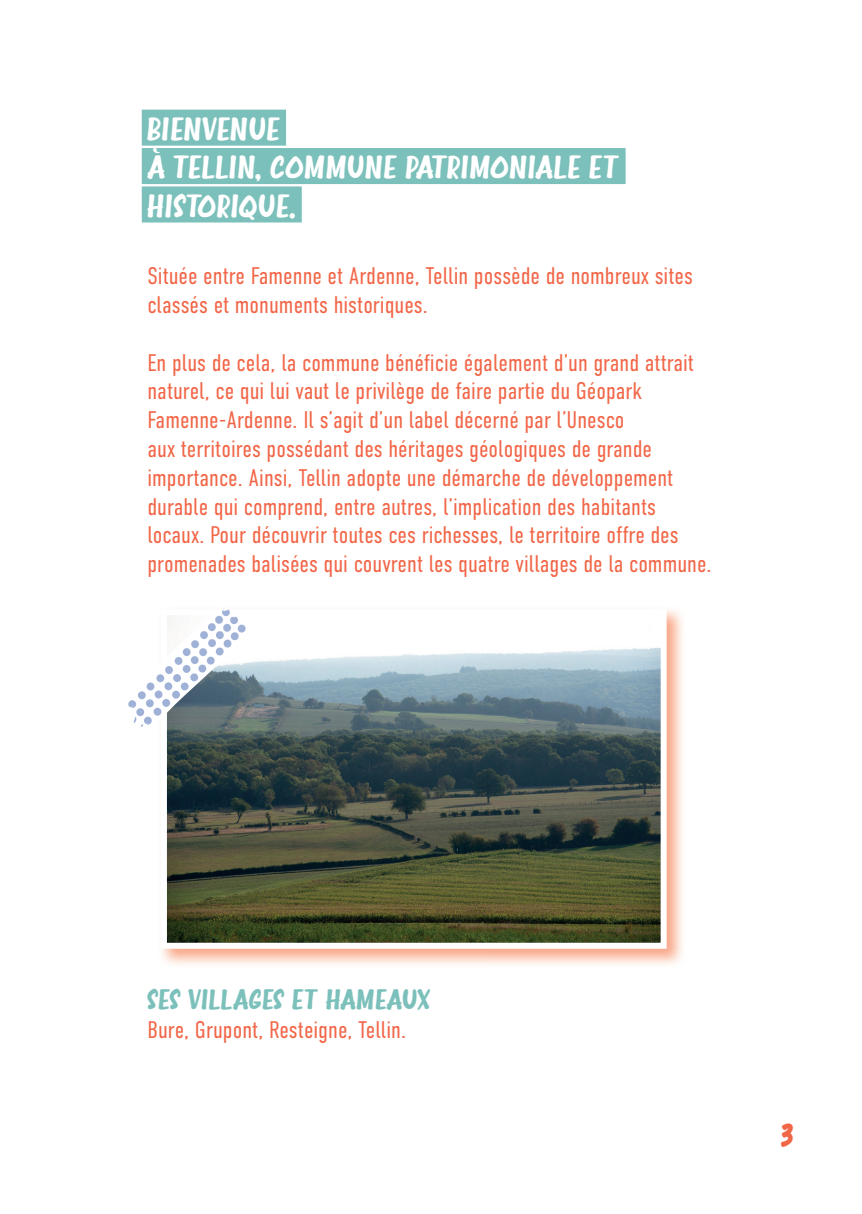
<style>
.page{position:relative;width:862px;height:1214px;background:#fff}
.page>*{position:absolute;margin:0;border:0;box-sizing:border-box;transform-origin:0 0}
.t1{font:32px/38.4px "Brandon Bromley";letter-spacing:.025em;color:#fff}
.t2{font:32px "Brandon Bromley";color:#f26648}
.t3{font:28px "Brandon Bromley";letter-spacing:.005em;color:#7cc0bb}
.t4{font:300 24px/28.8px "DIN Condensed";color:#f26648}
</style>
<div class="page">
<img style="left:161px;top:609px;width:522px;height:356px">
<img style="left:168px;top:616px;width:491px;height:325px">
<div style="left:161px;top:609px;width:505px;height:339px;border:6px solid #fff"></div>
<svg style="left:128px;top:609px;width:126px;height:125px"></svg>
<div style="left:136px;top:708px;width:8px;height:8px;background:#a0b1d8;border-radius:50%"></div>
<div style="left:138px;top:691px;width:8px;height:8px;background:#a0b1d8;border-radius:50%"></div>
<div style="left:146px;top:699px;width:8px;height:8px;background:#a0b1d8;border-radius:50%"></div>
<div style="left:154px;top:707px;width:7px;height:8px;background:#a0b1d8;border-radius:50%"></div>
<div style="left:147px;top:682px;width:7px;height:8px;background:#a0b1d8;border-radius:50%"></div>
<div style="left:155px;top:690px;width:7px;height:8px;background:#a0b1d8;border-radius:50%"></div>
<div style="left:162px;top:699px;width:8px;height:7px;background:#a0b1d8;border-radius:50%"></div>
<div style="left:156px;top:674px;width:8px;height:8px;background:#a0b1d8;border-radius:50%"></div>
<div style="left:164px;top:682px;width:8px;height:8px;background:#a0b1d8;border-radius:50%"></div>
<div style="left:172px;top:690px;width:8px;height:8px;background:#a0b1d8;border-radius:50%"></div>
<div style="left:165px;top:666px;width:8px;height:8px;background:#a0b1d8;border-radius:50%"></div>
<div style="left:173px;top:674px;width:8px;height:8px;background:#a0b1d8;border-radius:50%"></div>
<div style="left:181px;top:682px;width:8px;height:8px;background:#a0b1d8;border-radius:50%"></div>
<div style="left:175px;top:657px;width:7px;height:7px;background:#a0b1d8;border-radius:50%"></div>
<div style="left:183px;top:665px;width:7px;height:7px;background:#a0b1d8;border-radius:50%"></div>
<div style="left:190px;top:673px;width:8px;height:8px;background:#a0b1d8;border-radius:50%"></div>
<div style="left:183px;top:648px;width:8px;height:8px;background:#a0b1d8;border-radius:50%"></div>
<div style="left:191px;top:656px;width:8px;height:8px;background:#a0b1d8;border-radius:50%"></div>
<div style="left:198px;top:664px;width:8px;height:8px;background:#a0b1d8;border-radius:50%"></div>
<div style="left:191px;top:640px;width:8px;height:8px;background:#a0b1d8;border-radius:50%"></div>
<div style="left:199px;top:648px;width:8px;height:8px;background:#a0b1d8;border-radius:50%"></div>
<div style="left:207px;top:656px;width:8px;height:8px;background:#a0b1d8;border-radius:50%"></div>
<div style="left:200px;top:631px;width:8px;height:8px;background:#a0b1d8;border-radius:50%"></div>
<div style="left:208px;top:639px;width:8px;height:8px;background:#a0b1d8;border-radius:50%"></div>
<div style="left:216px;top:647px;width:8px;height:8px;background:#a0b1d8;border-radius:50%"></div>
<div style="left:208px;top:623px;width:8px;height:8px;background:#a0b1d8;border-radius:50%"></div>
<div style="left:216px;top:631px;width:8px;height:8px;background:#a0b1d8;border-radius:50%"></div>
<div style="left:224px;top:639px;width:7px;height:8px;background:#a0b1d8;border-radius:50%"></div>
<div style="left:215px;top:615px;width:8px;height:8px;background:#a0b1d8;border-radius:50%"></div>
<div style="left:223px;top:623px;width:8px;height:8px;background:#a0b1d8;border-radius:50%"></div>
<div style="left:231px;top:632px;width:8px;height:8px;background:#a0b1d8;border-radius:50%"></div>
<div style="left:238px;top:624px;width:8px;height:8px;background:#a0b1d8;border-radius:50%"></div>
<div style="left:142px;top:110px;width:144px;height:36px;background:#7cc0bb"></div>
<div style="left:142px;top:148px;width:483px;height:36px;background:#7cc0bb"></div>
<div style="left:142px;top:186px;width:160px;height:36px;background:#7cc0bb"></div>
<svg style="left:153px;top:148px;width:7px;height:5px"></svg>
<h1 class="t1" style="left:147px;top:114px;width:474px">BIENVENUE<br>A TELLIN, COMMUNE PATRIMONIALE ET<br>HISTORIQUE.</h1>
<p class="t4" style="left:147px;top:261px;width:547px">Située entre Famenne et Ardenne, Tellin possède de nombreux sites classés et monuments historiques.</p>
<p class="t4" style="left:147px;top:348px;width:566px">En plus de cela, la commune bénéficie également d’un grand attrait naturel, ce qui lui vaut le privilège de faire partie du Géopark Famenne-Ardenne. Il s’agit d’un label décerné par l’Unesco<br>aux territoires possédant des héritages géologiques de grande importance. Ainsi, Tellin adopte une démarche de développement durable qui comprend, entre autres, l’implication des habitants locaux. Pour découvrir toutes ces richesses, le territoire offre des promenades balisées qui couvrent les quatre villages de la commune.</p>
<p class="t3" style="left:147px;top:987px;width:285px">SES VILLAGES ET HAMEAUX</p>
<p class="t4" style="left:147px;top:1015px;width:260px">Bure, Grupont, Resteigne, Tellin.</p>
<h1 class="t2" style="left:781px;top:1120px;width:14px">3</h1>
</div>
